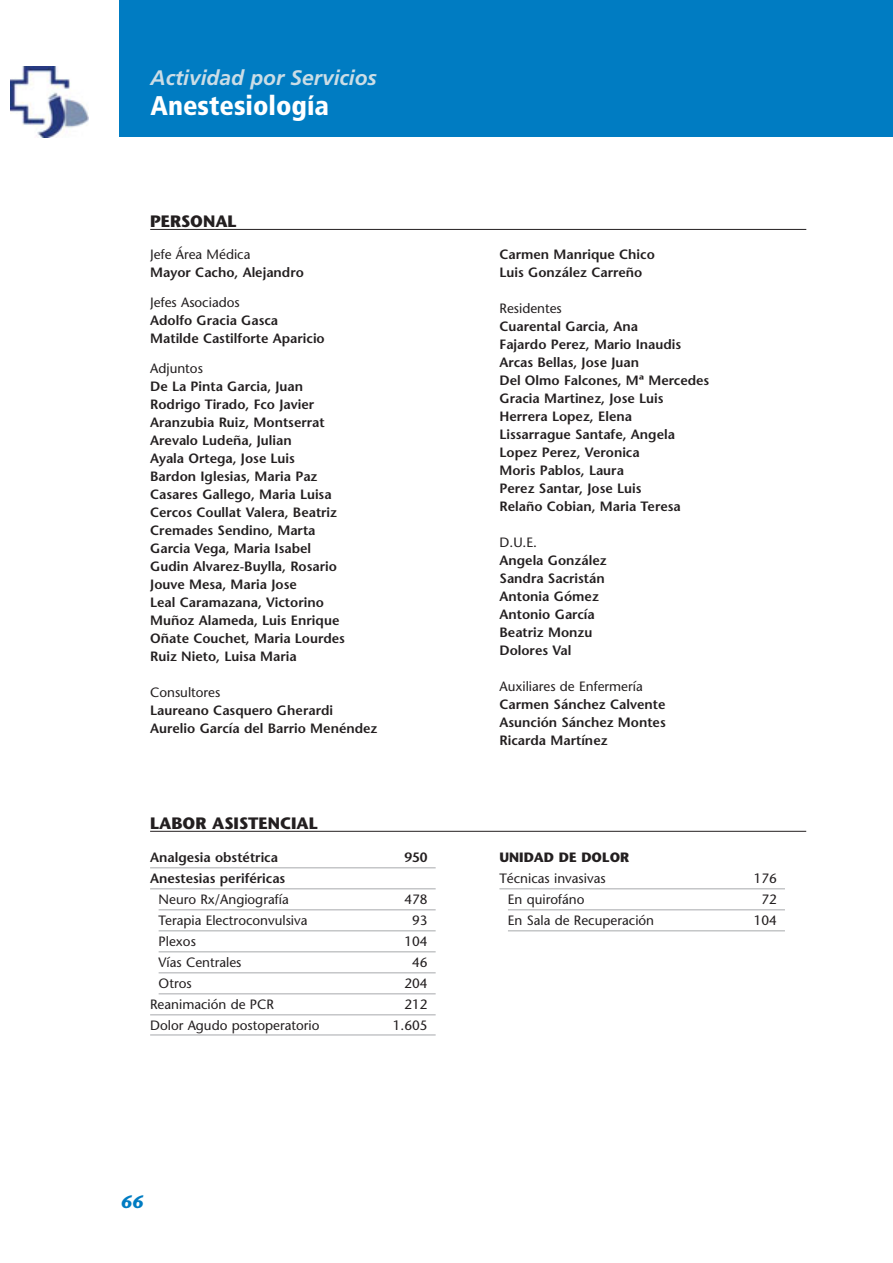
<style>
.page{position:relative;width:893px;height:1263px;background:#fff}
.page>*{position:absolute;margin:0;border:0;box-sizing:border-box;transform-origin:0 0}
.t1{font:900 condensed 27px "Frutiger";color:#fff}
.t2{font:italic 700 21px "Frutiger";color:#cbdde6}
.t3{font:italic 700 18px "Stone Sans";color:#007cc2}
.t4{font:700 16.5px "Stone Sans";color:#231f20}
.t5{font:600 13.5px/18px "Stone Sans";color:#231f20}
.t6{font:13.5px "Stone Sans";color:#231f20}
.t7{font:700 13.5px "Stone Sans";color:#231f20}
</style>
<div class="page">
<div style="left:119px;top:1px;width:774px;height:136px;background:#007cc2"></div>
<img style="left:10px;top:66px;width:78px;height:72px">
<hr style="left:150px;top:229px;width:656px;height:1px;background:#231f20">
<hr style="left:150px;top:867px;width:286px;height:1px;background:#a7a9ac">
<hr style="left:150px;top:888px;width:286px;height:1px;background:#a7a9ac">
<hr style="left:159px;top:909px;width:277px;height:1px;background:#a7a9ac">
<hr style="left:159px;top:930px;width:277px;height:1px;background:#a7a9ac">
<hr style="left:159px;top:951px;width:277px;height:1px;background:#a7a9ac">
<hr style="left:159px;top:972px;width:277px;height:1px;background:#a7a9ac">
<hr style="left:159px;top:993px;width:277px;height:1px;background:#a7a9ac">
<hr style="left:150px;top:1014px;width:286px;height:1px;background:#a7a9ac">
<hr style="left:150px;top:1034px;width:286px;height:1px;background:#a7a9ac">
<hr style="left:499px;top:888px;width:286px;height:1px;background:#a7a9ac">
<hr style="left:508px;top:909px;width:277px;height:1px;background:#a7a9ac">
<hr style="left:508px;top:930px;width:277px;height:1px;background:#a7a9ac">
<hr style="left:150px;top:831px;width:656px;height:1px;background:#231f20">
<h2 class="t2" style="left:151px;top:69px;width:228px">Actividad por Servicios</h2>
<h1 class="t1" style="left:151px;top:94px;width:180px">Anestesiología</h1>
<p class="t4" style="left:150px;top:215px;width:88px">PERSONAL</p>
<p class="t6" style="left:150px;top:249px;width:102px">Jefe Área Médica</p>
<p class="t5" style="left:150px;top:264px;width:155px">Mayor Cacho, Alejandro</p>
<p class="t6" style="left:150px;top:297px;width:91px">Jefes Asociados</p>
<p class="t5" style="left:150px;top:312px;width:176px">Adolfo Gracia Gasca<br>Matilde Castilforte Aparicio</p>
<p class="t6" style="left:150px;top:363px;width:54px">Adjuntos</p>
<p class="t5" style="left:150px;top:378px;width:196px">De La Pinta Garcia, Juan<br>Rodrigo Tirado, Fco Javier<br>Aranzubia Ruiz, Montserrat<br>Arevalo Ludeña, Julian<br>Ayala Ortega, Jose Luis<br>Bardon Iglesias, Maria Paz<br>Casares Gallego, Maria Luisa<br>Cercos Coullat Valera, Beatriz<br>Cremades Sendino, Marta<br>Garcia Vega, Maria Isabel<br>Gudin Alvarez-Buylla, Rosario<br>Jouve Mesa, Maria Jose<br>Leal Caramazana, Victorino<br>Muñoz Alameda, Luis Enrique<br>Oñate Couchet, Maria Lourdes<br>Ruiz Nieto, Luisa Maria</p>
<p class="t6" style="left:150px;top:687px;width:72px">Consultores</p>
<p class="t5" style="left:150px;top:702px;width:229px">Laureano Casquero Gherardi<br>Aurelio García del Barrio Menéndez</p>
<p class="t4" style="left:150px;top:817px;width:169px">LABOR ASISTENCIAL</p>
<p class="t5" style="left:150px;top:850px;width:129px">Analgesia obstétrica</p>
<p class="t5" style="left:404px;top:850px;width:25px">950</p>
<p class="t5" style="left:150px;top:871px;width:137px">Anestesias periféricas</p>
<p class="t6" style="left:159px;top:894px;width:132px">Neuro Rx/Angiografía</p>
<p class="t6" style="left:404px;top:894px;width:25px">478</p>
<p class="t6" style="left:159px;top:915px;width:150px">Terapia Electroconvulsiva</p>
<p class="t6" style="left:412px;top:915px;width:17px">93</p>
<p class="t6" style="left:159px;top:936px;width:39px">Plexos</p>
<p class="t6" style="left:404px;top:936px;width:25px">104</p>
<p class="t6" style="left:159px;top:957px;width:84px">Vías Centrales</p>
<p class="t6" style="left:412px;top:957px;width:17px">46</p>
<p class="t6" style="left:159px;top:978px;width:35px">Otros</p>
<p class="t6" style="left:404px;top:978px;width:25px">204</p>
<p class="t6" style="left:150px;top:999px;width:125px">Reanimación de PCR</p>
<p class="t6" style="left:404px;top:999px;width:25px">212</p>
<p class="t6" style="left:150px;top:1020px;width:171px">Dolor Agudo postoperatorio</p>
<p class="t6" style="left:393px;top:1020px;width:36px">1.605</p>
<h3 class="t3" style="left:120px;top:1194px;width:24px">66</h3>
<p class="t5" style="left:499px;top:246px;width:157px">Carmen Manrique Chico<br>Luis González Carreño</p>
<p class="t6" style="left:499px;top:303px;width:64px">Residentes</p>
<p class="t5" style="left:499px;top:318px;width:211px">Cuarental Garcia, Ana<br>Fajardo Perez, Mario Inaudis<br>Arcas Bellas, Jose Juan<br>Del Olmo Falcones, Mª Mercedes<br>Gracia Martinez, Jose Luis<br>Herrera Lopez, Elena<br>Lissarrague Santafe, Angela<br>Lopez Perez, Veronica<br>Moris Pablos, Laura<br>Perez Santar, Jose Luis<br>Relaño Cobian, Maria Teresa</p>
<p class="t6" style="left:499px;top:537px;width:39px">D.U.E.</p>
<p class="t5" style="left:499px;top:552px;width:109px">Angela González<br>Sandra Sacristán<br>Antonia Gómez<br>Antonio García<br>Beatriz Monzu<br>Dolores Val</p>
<p class="t6" style="left:499px;top:681px;width:145px">Auxiliares de Enfermería</p>
<p class="t5" style="left:499px;top:696px;width:168px;text-align:justify">Carmen Sánchez Calvente Asunción Sánchez Montes Ricarda Martínez</p>
<p class="t7" style="left:499px;top:852px;width:131px">UNIDAD DE DOLOR</p>
<p class="t6" style="left:499px;top:873px;width:108px">Técnicas invasivas</p>
<p class="t6" style="left:754px;top:873px;width:25px">176</p>
<p class="t6" style="left:508px;top:894px;width:78px">En quirofáno</p>
<p class="t6" style="left:761px;top:894px;width:17px">72</p>
<p class="t6" style="left:508px;top:915px;width:148px">En Sala de Recuperación</p>
<p class="t6" style="left:754px;top:915px;width:25px">104</p>
</div>
